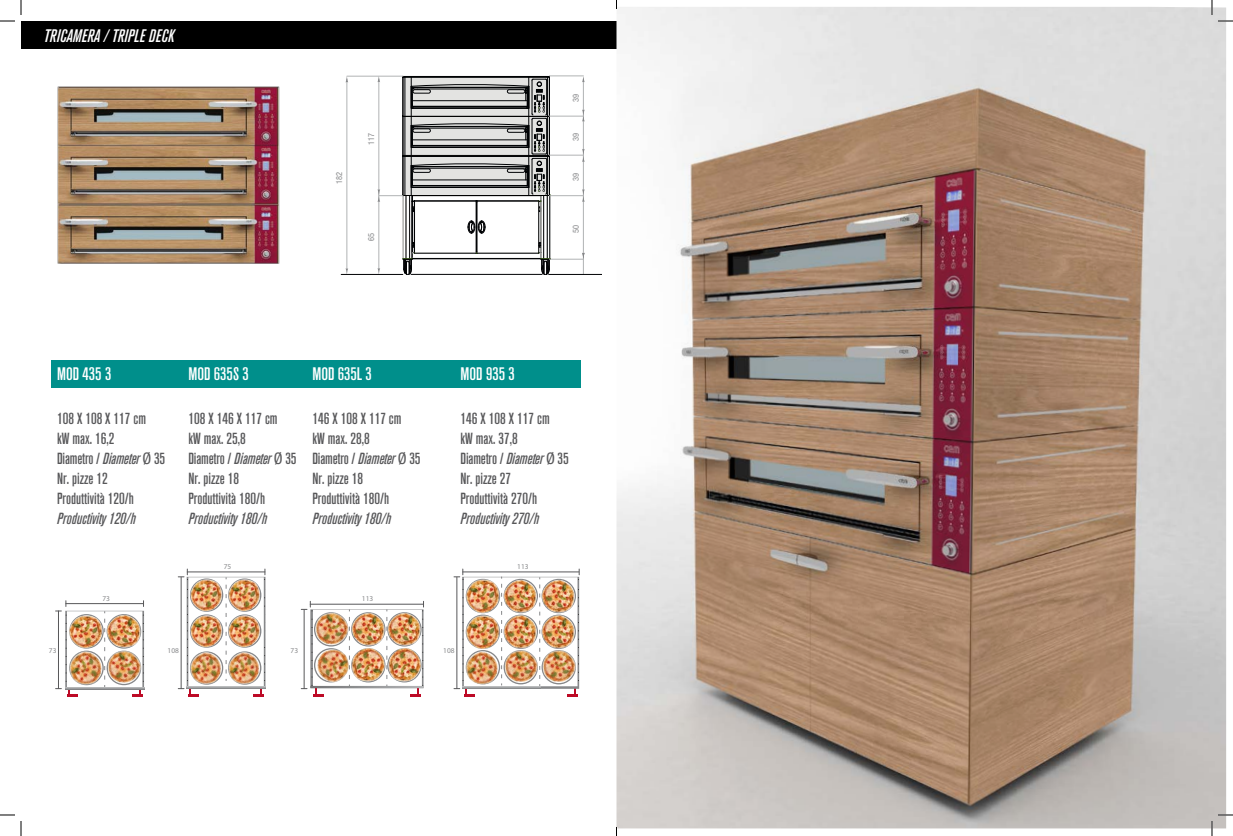
<style>
.page{position:relative;width:1233px;height:836px;background:#fff}
.page>*{position:absolute;margin:0;border:0;box-sizing:border-box;transform-origin:0 0}
.t1{font:500 condensed 18px "Akzidenz Grotesk BQ";color:#fff}
.t2{font:italic 500 condensed 18px "Akzidenz Grotesk BQ";color:#fff}
.t3{font:500 condensed 16px/20px "Akzidenz Grotesk BQ";color:#58585a}
.t4{font:italic 500 condensed 16px "Akzidenz Grotesk BQ";color:#58585a}
.t5{font:condensed 8.4px "Helvetica Neue";color:#87888a}
.t6{font:condensed 7.4px "Helvetica Neue";color:#87888a}
.s1{font-style:italic}
.s2{font-family:"Helvetica Neue";font-weight:400}
</style>
<div class="page">
<img style="left:21px;top:48px;width:297px;height:216px">
<hr style="left:346px;top:79px;width:1px;height:190px;background:#b1b3b4">
<hr style="left:378px;top:79px;width:1px;height:190px;background:#b1b3b4">
<hr style="left:583px;top:79px;width:1px;height:195px;background:#b1b3b4">
<hr style="left:403px;top:195px;width:1px;height:64px;background:#ccccc9">
<hr style="left:405px;top:195px;width:1px;height:64px;background:#ccccc9">
<hr style="left:406px;top:195px;width:1px;height:64px;background:#000204">
<hr style="left:409px;top:195px;width:1px;height:64px;background:#000204">
<hr style="left:412px;top:201px;width:1px;height:52px;background:#000204">
<hr style="left:414px;top:201px;width:1px;height:52px;background:#000204">
<hr style="left:476px;top:201px;width:1px;height:52px;background:#000204">
<hr style="left:477px;top:201px;width:1px;height:52px;background:#000204">
<hr style="left:538px;top:201px;width:1px;height:52px;background:#000204">
<hr style="left:540px;top:201px;width:1px;height:52px;background:#ccccc9">
<hr style="left:541px;top:195px;width:1px;height:64px;background:#ccccc9">
<hr style="left:543px;top:195px;width:1px;height:64px;background:#000204">
<hr style="left:547px;top:195px;width:1px;height:64px;background:#000204">
<hr style="left:549px;top:195px;width:1px;height:64px;background:#000204">
<hr style="left:414px;top:253px;width:62px;height:1px;background:#000204">
<hr style="left:477px;top:253px;width:61px;height:1px;background:#000204">
<hr style="left:412px;top:258px;width:129px;height:1px;background:#000204">
<svg style="left:468px;top:221px;width:17px;height:12px"></svg>
<svg style="left:403px;top:242px;width:12px;height:33px"></svg>
<svg style="left:538px;top:242px;width:13px;height:33px"></svg>
<hr style="left:411px;top:274px;width:131px;height:1px;background:#000204">
<hr style="left:548px;top:274px;width:53px;height:1px;background:#000204">
<svg style="left:582px;top:253px;width:3px;height:6px"></svg>
<svg style="left:582px;top:109px;width:3px;height:13px"></svg>
<svg style="left:582px;top:189px;width:3px;height:13px"></svg>
<svg style="left:582px;top:149px;width:3px;height:13px"></svg>
<svg style="left:377px;top:268px;width:3px;height:6px"></svg>
<svg style="left:345px;top:268px;width:3px;height:6px"></svg>
<hr style="left:341px;top:274px;width:62px;height:1px;background:#000204">
<hr style="left:347px;top:76px;width:56px;height:1px;background:#b1b3b4">
<svg style="left:377px;top:76px;width:174px;height:136px"></svg>
<hr style="left:549px;top:195px;width:34px;height:1px;background:#b1b3b4">
<hr style="left:549px;top:259px;width:34px;height:1px;background:#b1b3b4">
<hr style="left:549px;top:155px;width:34px;height:1px;background:#b1b3b4">
<hr style="left:549px;top:116px;width:34px;height:1px;background:#b1b3b4">
<hr style="left:549px;top:76px;width:34px;height:1px;background:#b1b3b4">
<div style="left:21px;top:21px;width:595px;height:27px;background:#000"></div>
<img style="left:616px;top:7px;width:610px;height:821px">
<div style="left:51px;top:360px;width:529px;height:28px;background:#008f8b"></div>
<img style="left:56px;top:601px;width:88px;height:96px">
<img style="left:178px;top:569px;width:88px;height:127px">
<img style="left:301px;top:601px;width:123px;height:96px">
<img style="left:454px;top:569px;width:126px;height:127px">
<svg style="left:1218px;top:20px;width:14px;height:2px"></svg>
<svg style="left:1218px;top:814px;width:14px;height:2px"></svg>
<svg style="left:0;top:1px;width:22px;height:21px"></svg>
<svg style="left:0;top:814px;width:22px;height:22px"></svg>
<svg style="left:1211px;top:1px;width:1px;height:14px"></svg>
<svg style="left:1211px;top:821px;width:1px;height:15px"></svg>
<p class="t2" style="left:44px;top:26px;width:132px">TRICAMERA / TRIPLE DECK</p>
<p class="t5" style="left:334px;top:184px;width:14px;rotate:-90deg">182</p>
<p class="t5" style="left:366px;top:145px;width:14px;rotate:-90deg">117</p>
<p class="t5" style="left:366px;top:241px;width:10px;rotate:-90deg">65</p>
<p class="t5" style="left:571px;top:102px;width:10px;rotate:-90deg">39</p>
<p class="t5" style="left:571px;top:141px;width:10px;rotate:-90deg">39</p>
<p class="t5" style="left:571px;top:181px;width:10px;rotate:-90deg">39</p>
<p class="t5" style="left:571px;top:233px;width:10px;rotate:-90deg">50</p>
<p class="t1" style="left:57px;top:363px;width:56px">MOD 435 3</p>
<p class="t3" style="left:57px;top:408px;width:110px">108 X 108 X 117 cm<br>kW max. 16,2<br>Diametro / <span class="s1">Diameter</span> <span class="s2">Ø</span> 35<br>Nr. pizze 12<br>Produttività 120/h</p>
<p class="t4" style="left:57px;top:509px;width:80px">Productivity 120/h</p>
<p class="t6" style="left:102px;top:593px;width:9px">73</p>
<p class="t1" style="left:188px;top:363px;width:62px">MOD 635S 3</p>
<p class="t3" style="left:188px;top:408px;width:110px">108 X 146 X 117 cm<br>kW max. 25,8<br>Diametro / <span class="s1">Diameter</span> <span class="s2">Ø</span> 35<br>Nr. pizze 18<br>Produttività 180/h</p>
<p class="t4" style="left:188px;top:509px;width:80px">Productivity 180/h</p>
<p class="t1" style="left:312px;top:363px;width:61px">MOD 635L 3</p>
<p class="t3" style="left:312px;top:408px;width:110px">146 X 108 X 117 cm<br>kW max. 28,8<br>Diametro / <span class="s1">Diameter</span> <span class="s2">Ø</span> 35<br>Nr. pizze 18<br>Produttività 180/h</p>
<p class="t4" style="left:312px;top:509px;width:80px">Productivity 180/h</p>
<p class="t1" style="left:460px;top:363px;width:56px">MOD 935 3</p>
<p class="t3" style="left:460px;top:408px;width:110px">146 X 108 X 117 cm<br>kW max. 37,8<br>Diametro / <span class="s1">Diameter</span> <span class="s2">Ø</span> 35<br>Nr. pizze 27<br>Produttività 270/h</p>
<p class="t4" style="left:460px;top:509px;width:80px">Productivity 270/h</p>
<p class="t6" style="left:224px;top:562px;width:9px">75</p>
<p class="t6" style="left:517px;top:562px;width:13px">113</p>
<p class="t6" style="left:362px;top:594px;width:13px">113</p>
<p class="t6" style="left:49px;top:646px;width:9px">73</p>
<p class="t6" style="left:168px;top:646px;width:13px">108</p>
<p class="t6" style="left:290px;top:646px;width:9px">73</p>
<p class="t6" style="left:443px;top:646px;width:13px">108</p>
</div>
